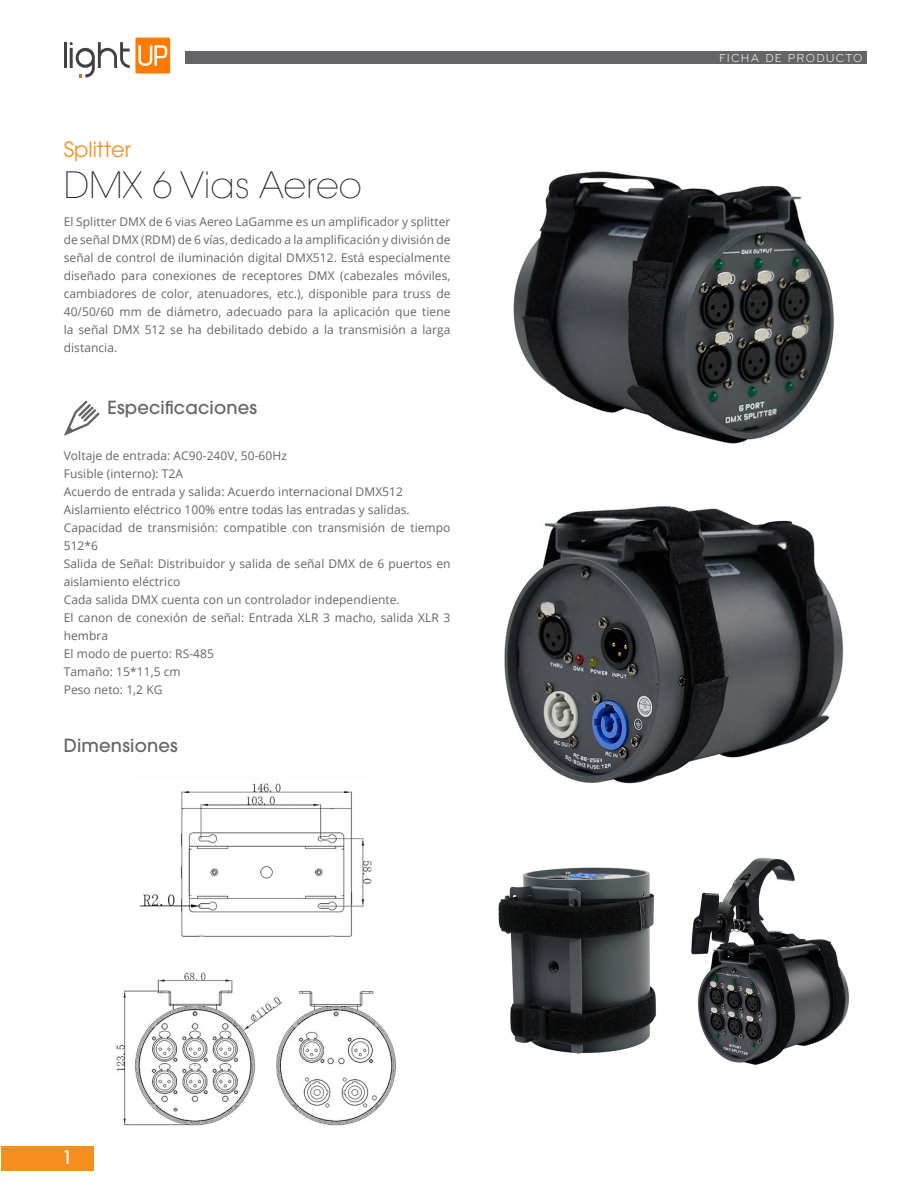
<style>
.page{position:relative;width:918px;height:1188px;background:#fff}
.page>*{position:absolute;margin:0;border:0;box-sizing:border-box;transform-origin:0 0}
.Titulo_negro{font:200 36px "ITC Avant Garde Pro";color:#231f20}
.Titulo_Naranjo{font:21px "ITC Avant Garde Pro";color:#f68f1e}
.Mini_Titulo{font:500 18px "ITC Avant Garde Pro";letter-spacing:.01em;color:#656568}
.t1{font:500 18px "ITC Avant Garde Pro";color:#fff}
.Cuerpo_Texto{font:12px/18px "Open Sans";letter-spacing:.005em;color:#656568}
.t2{font:12px "Bryant Pro";letter-spacing:.1em;color:#f0f0f0}
</style>
<div class="page">
<div style="left:185px;top:51px;width:682px;height:13px;background:#656568"></div>
<div style="left:1px;top:1146px;width:93px;height:24px;background:#f68f1e"></div>
<hr style="left:64px;top:42px;width:3px;height:26px;background:#424042">
<svg style="left:70px;top:42px;width:60px;height:35px"></svg>
<div style="left:135px;top:38px;width:35px;height:36px;background:#ff7a00;border-radius:2px"></div>
<svg style="left:138px;top:45px;width:29px;height:21px"></svg>
<svg style="left:64px;top:401px;width:36px;height:35px"></svg>
<img style="left:504px;top:171px;width:340px;height:613px">
<img style="left:498px;top:857px;width:352px;height:208px">
<img style="left:139px;top:783px;width:233px;height:154px">
<img style="left:116px;top:972px;width:280px;height:154px">
<p class="Titulo_Naranjo" style="left:64px;top:137px;width:69px">Splitter</p>
<p class="Titulo_negro" style="left:64px;top:162px;width:300px">DMX 6 Vias Aereo</p>
<p class="Cuerpo_Texto" style="left:64px;top:213px;width:388px;text-align:justify">El Splitter DMX de 6 vias Aereo LaGamme es un amplificador y splitter de señal DMX (RDM) de 6 vías, dedicado a la amplificación y división de señal de control de iluminación digital DMX512. Está especialmente diseñado para conexiones de receptores DMX (cabezales móviles, cambiadores de color, atenuadores, etc.), disponible para truss de 40/50/60 mm de diámetro, adecuado para la aplicación que tiene la señal DMX 512 se ha debilitado debido a la transmisión a larga distancia.</p>
<p class="Mini_Titulo" style="left:108px;top:396px;width:151px">Especificaciones</p>
<p class="Cuerpo_Texto" style="left:64px;top:446px;width:225px">Voltaje de entrada: AC90-240V, 50-60Hz</p>
<p class="Cuerpo_Texto" style="left:64px;top:464px;width:121px">Fusible (interno): T2A</p>
<p class="Cuerpo_Texto" style="left:64px;top:482px;width:341px">Acuerdo de entrada y salida: Acuerdo internacional DMX512</p>
<p class="Cuerpo_Texto" style="left:64px;top:500px;width:348px">Aislamiento eléctrico 100% entre todas las entradas y salidas.</p>
<p class="Cuerpo_Texto" style="left:64px;top:518px;width:388px">Capacidad de transmisión: compatible con transmisión de tiempo<br>512*6</p>
<p class="Cuerpo_Texto" style="left:64px;top:554px;width:388px">Salida de Señal: Distribuidor y salida de señal DMX de 6 puertos en aislamiento eléctrico</p>
<p class="Cuerpo_Texto" style="left:64px;top:590px;width:338px">Cada salida DMX cuenta con un controlador independiente.</p>
<p class="Cuerpo_Texto" style="left:64px;top:608px;width:388px">El canon de conexión de señal: Entrada XLR 3 macho, salida XLR 3 hembra</p>
<p class="Cuerpo_Texto" style="left:64px;top:644px;width:152px">El modo de puerto: RS-485</p>
<p class="Cuerpo_Texto" style="left:64px;top:662px;width:118px">Tamaño: 15*11,5 cm</p>
<p class="Cuerpo_Texto" style="left:64px;top:680px;width:100px">Peso neto: 1,2 KG</p>
<p class="Mini_Titulo" style="left:64px;top:734px;width:116px">Dimensiones</p>
<h3 class="t1" style="left:62px;top:1146px;width:11px">1</h3>
<p class="t2" style="left:719px;top:50px;width:145px">FICHA DE PRODUCTO</p>
</div>
